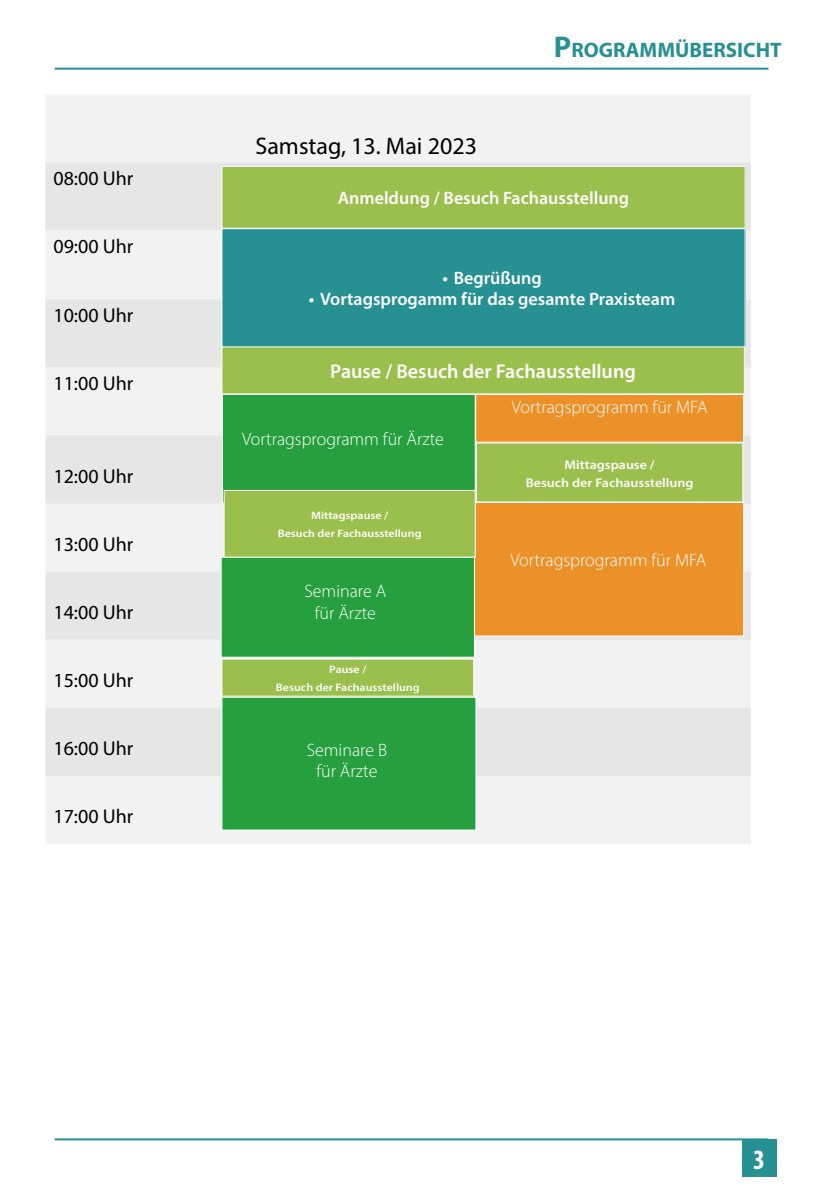
<style>
.page{position:relative;width:840px;height:1191px;background:#fff}
.page>*{position:absolute;margin:0;border:0;box-sizing:border-box;transform-origin:0 0}
.t1{font:700 condensed 28px "Myriad Pro";color:#fff}
.Vortrag{font:24px "Myriad Pro";color:#000}
.überschrift{font:700 21px "Myriad Pro";color:#279093}
.Vortrag-2{font:20px "Myriad Pro";color:#000}
.Programmübersicht_Ü{font:600 20px "Myriad Pro";color:#fff}
.Referent{font:300 18px "Myriad Pro";color:#fff}
.Programmübersicht_Ü-2{font:600 18px "Myriad Pro";color:#fff}
.Programmübersicht_Ü-3{font:600 12.6px/18px "Myriad Pro";color:#fff;text-align:center;scale:1.11 1}
.Programmübersicht_Ü-4{font:600 10.8px/18px "Myriad Pro";color:#fff;text-align:center;scale:1.11 1}
.s1{font-size:30px}
</style>
<div class="page">
<hr style="left:55px;top:68px;width:713px;height:2px;background:#279093">
<hr style="left:55px;top:1138px;width:713px;height:2px;background:#279093">
<div style="left:741px;top:1139px;width:34px;height:38px;background:#279093"></div>
<div style="left:46px;top:95px;width:704px;height:749px;background:#f2f2f2"></div>
<svg style="left:45px;top:162px;width:705px;height:614px;fill:#e6e6e6"></svg>
<div style="left:476px;top:443px;width:266px;height:59px;background:#9bbf4c"></div>
<div style="left:222px;top:394px;width:253px;height:109px;background:#26a03e;border:1px solid #fff"></div>
<div style="left:222px;top:346px;width:521px;height:48px;background:#9bbf4c"></div>
<div style="left:475px;top:394px;width:268px;height:48px;background:#ec9128;border:1px solid #fff"></div>
<div style="left:222px;top:229px;width:522px;height:118px;background:#279093"></div>
<div style="left:221px;top:228px;width:524px;height:119px;border:1px solid #fff"></div>
<div style="left:222px;top:166px;width:522px;height:62px;background:#9bbf4c"></div>
<div style="left:221px;top:166px;width:524px;height:62px;border:1px solid #fff"></div>
<div style="left:470px;top:502px;width:273px;height:134px;background:#ec9128;border:1px solid #fff"></div>
<div style="left:224px;top:490px;width:251px;height:67px;background:#9bbf4c"></div>
<div style="left:224px;top:490px;width:251px;height:67px;border:1px solid #fff"></div>
<div style="left:221px;top:557px;width:253px;height:100px;background:#26a03e;border:1px solid #fff"></div>
<div style="left:221px;top:697px;width:255px;height:133px;background:#26a03e;border:1px solid #fff"></div>
<div style="left:222px;top:659px;width:251px;height:37px;background:#9bbf4c"></div>
<p class="Vortrag-2" style="left:53px;top:166px;width:81px">08:00 Uhr</p>
<p class="Vortrag-2" style="left:53px;top:234px;width:81px">09:00 Uhr</p>
<p class="Vortrag-2" style="left:53px;top:303px;width:81px">10:00 Uhr</p>
<p class="Vortrag-2" style="left:53px;top:371px;width:81px">11:00 Uhr</p>
<p class="Vortrag-2" style="left:53px;top:463px;width:81px">12:00 Uhr</p>
<p class="Vortrag-2" style="left:53px;top:531px;width:81px">13:00 Uhr</p>
<p class="Vortrag-2" style="left:53px;top:599px;width:81px">14:00 Uhr</p>
<p class="Vortrag-2" style="left:53px;top:668px;width:81px">15:00 Uhr</p>
<p class="Vortrag-2" style="left:53px;top:736px;width:81px">16:00 Uhr</p>
<p class="Vortrag-2" style="left:53px;top:804px;width:81px">17:00 Uhr</p>
<p class="Vortrag" style="left:255px;top:131px;width:223px">Samstag, 13. Mai 2023</p>
<p class="überschrift" style="left:553px;top:36px;width:229px"><span class="s1">P</span>ROGRAMMÜBERSICHT</p>
<p class="Programmübersicht_Ü-2" style="left:337px;top:187px;width:293px">Anmeldung / Besuch Fachausstellung</p>
<p class="Programmübersicht_Ü-2" style="left:442px;top:266px;width:101px">• Begrüßung</p>
<p class="Programmübersicht_Ü-2" style="left:308px;top:288px;width:368px">• Vortagsprogamm für das gesamte Praxisteam</p>
<p class="Programmübersicht_Ü" style="left:330px;top:358px;width:307px">Pause / Besuch der Fachausstellung</p>
<p class="Referent" style="left:242px;top:428px;width:203px">Vortragsprogramm für Ärzte</p>
<p class="Programmübersicht_Ü-4" style="left:277px;top:506px;width:131px">Mittagspause /<br>Besuch der Fachausstellung</p>
<p class="Referent" style="left:304px;top:580px;width:83px">Seminare A</p>
<p class="Referent" style="left:315px;top:602px;width:62px">für Ärzte</p>
<p class="Programmübersicht_Ü-4" style="left:276px;top:660px;width:131px">Pause /<br>Besuch der Fachausstellung</p>
<p class="Referent" style="left:306px;top:739px;width:82px">Seminare B</p>
<p class="Referent" style="left:316px;top:760px;width:62px">für Ärzte</p>
<p class="Referent" style="left:511px;top:396px;width:197px">Vortragsprogramm für MFA</p>
<p class="Programmübersicht_Ü-3" style="left:525px;top:455px;width:152px">Mittagspause /<br>Besuch der Fachausstellung</p>
<p class="Referent" style="left:510px;top:549px;width:197px">Vortragsprogramm für MFA</p>
<h1 class="t1" style="left:752px;top:1142px;width:13px">3</h1>
</div>
